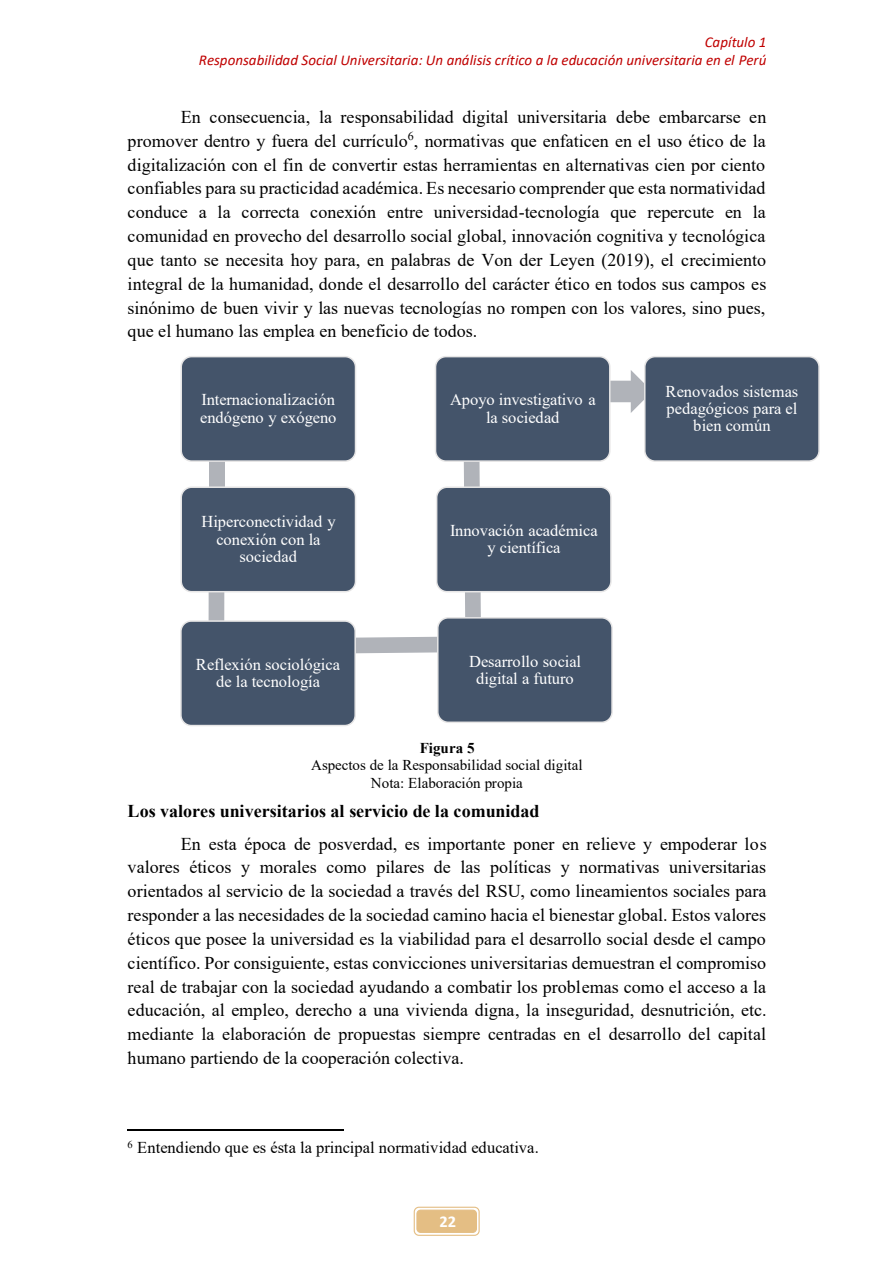
<style>
.page{position:relative;width:894px;height:1263px;background:#fff}
.page>*{position:absolute;margin:0;border:0;box-sizing:border-box;transform-origin:0 0}
.t1{font:18px/23.9px "Times New Roman";color:#000;text-align:justify}
.t2{font:700 18px "Times New Roman";color:#000}
.t3{font:16.5px/17.1px "Times New Roman";letter-spacing:-.005em;color:#fff;text-align:center}
.t4{font:16.5px "Times New Roman";letter-spacing:-.005em;color:#000}
.t5{font:700 16.5px "Calibri";color:#fff}
.t6{font:italic 15px/18.3px "Calibri";letter-spacing:.005em;color:#c00000;text-align:right}
.t7{font:15px/17.1px "Times New Roman";color:#000;text-align:center}
.t8{font:700 15px "Times New Roman";color:#000}
</style>
<div class="page">
<div style="left:413px;top:1206px;width:66px;height:30px;border:1px solid #e4be84;border-radius:5px"></div>
<div style="left:417px;top:1210px;width:59px;height:22px;background:#e4be84;border-radius:4px"></div>
<div style="left:416px;top:1209px;width:61px;height:24px;border:1px solid #e4be84;border-radius:4px"></div>
<img style="left:423px;top:1231px;width:49px;height:2px">
<hr style="left:128px;top:1129px;width:216px;height:1px;background:#000">
<div style="left:209px;top:383px;width:15px;height:129px;background:#b0b3b9"></div>
<div style="left:181px;top:357px;width:174px;height:104px;background:#44546a;border-radius:10px"></div>
<div style="left:180px;top:356px;width:176px;height:106px;border:2px solid #e7e6e6;border-radius:10px"></div>
<div style="left:208px;top:513px;width:16px;height:133px;background:#b0b3b9"></div>
<div style="left:181px;top:487px;width:174px;height:105px;background:#44546a;border-radius:10px"></div>
<div style="left:180px;top:486px;width:176px;height:106px;border:2px solid #e7e6e6;border-radius:10px"></div>
<div style="left:181px;top:621px;width:174px;height:104px;background:#44546a;border-radius:10px"></div>
<div style="left:180px;top:620px;width:176px;height:106px;border:2px solid #e7e6e6;border-radius:10px"></div>
<div style="left:437px;top:618px;width:174px;height:104px;background:#44546a;border-radius:10px"></div>
<div style="left:437px;top:617px;width:175px;height:106px;border:2px solid #e7e6e6;border-radius:10px"></div>
<svg style="left:217px;top:383px;width:264px;height:272px"></svg>
<div style="left:436px;top:487px;width:174px;height:105px;background:#44546a;border-radius:10px"></div>
<div style="left:435px;top:486px;width:176px;height:106px;border:2px solid #e7e6e6;border-radius:10px"></div>
<svg style="left:610px;top:370px;width:33px;height:43px"></svg>
<div style="left:435px;top:357px;width:174px;height:104px;background:#44546a;border-radius:10px"></div>
<div style="left:434px;top:356px;width:176px;height:106px;border:2px solid #e7e6e6;border-radius:10px"></div>
<div style="left:644px;top:357px;width:174px;height:104px;background:#44546a;border-radius:10px"></div>
<div style="left:643px;top:356px;width:176px;height:106px;border:2px solid #e7e6e6;border-radius:10px"></div>
<p class="t6" style="left:199px;top:34px;width:569px">Capítulo 1<br>Responsabilidad Social Universitaria: Un análisis crítico a la educación universitaria en el Perú</p>
<p class="t1" style="left:128px;top:105px;width:640px;text-indent:53px">En consecuencia, la responsabilidad digital universitaria debe embarcarse en promover dentro y fuera del currículo<sup>6</sup>, normativas que enfaticen en el uso ético de la digitalización con el fin de convertir estas herramientas en alternativas cien por ciento confiables para su practicidad académica. Es necesario comprender que esta normatividad conduce a la correcta conexión entre universidad-tecnología que repercute en la comunidad en provecho del desarrollo social global, innovación cognitiva y tecnológica que tanto se necesita hoy para, en palabras de Von der Leyen (2019), el crecimiento integral de la humanidad, donde el desarrollo del carácter ético en todos sus campos es sinónimo de buen vivir y las nuevas tecnologías no rompen con los valores, sino pues, que el humano las emplea en beneficio de todos.</p>
<p class="t3" style="left:200px;top:391px;width:138px;text-align:left">Internacionalización endógeno y exógeno</p>
<p class="t3" style="left:201px;top:513px;width:136px">Hiperconectividad y conexión con la sociedad</p>
<p class="t3" style="left:450px;top:391px;width:147px">Apoyo investigativo a la sociedad</p>
<p class="t3" style="left:665px;top:383px;width:134px">Renovados sistemas pedagógicos para el bien común</p>
<p class="t3" style="left:450px;top:522px;width:149px">Innovación académica y científica</p>
<p class="t3" style="left:196px;top:656px;width:145px">Reflexión sociológica de la tecnología</p>
<p class="t3" style="left:469px;top:652px;width:114px">Desarrollo social digital a futuro</p>
<p class="t8" style="left:419px;top:739px;width:56px">Figura 5</p>
<p class="t7" style="left:311px;top:757px;width:273px">Aspectos de la Responsabilidad social digital<br>Nota: Elaboración propia</p>
<p class="t2" style="left:128px;top:801px;width:413px">Los valores universitarios al servicio de la comunidad</p>
<p class="t1" style="left:128px;top:831px;width:640px;text-indent:53px">En esta época de posverdad, es importante poner en relieve y empoderar los valores éticos y morales como pilares de las políticas y normativas universitarias orientados al servicio de la sociedad a través del RSU, como lineamientos sociales para responder a las necesidades de la sociedad camino hacia el bienestar global. Estos valores éticos que posee la universidad es la viabilidad para el desarrollo social desde el campo científico. Por consiguiente, estas convicciones universitarias demuestran el compromiso real de trabajar con la sociedad ayudando a combatir los problemas como el acceso a la educación, al empleo, derecho a una vivienda digna, la inseguridad, desnutrición, etc. mediante la elaboración de propuestas siempre centradas en el desarrollo del capital humano partiendo de la cooperación colectiva.</p>
<p class="t4" style="left:128px;top:1138px;width:413px"><sup>6</sup> Entendiendo que es ésta la principal normatividad educativa.</p>
<p class="t5" style="left:439px;top:1215px;width:18px">22</p>
</div>
